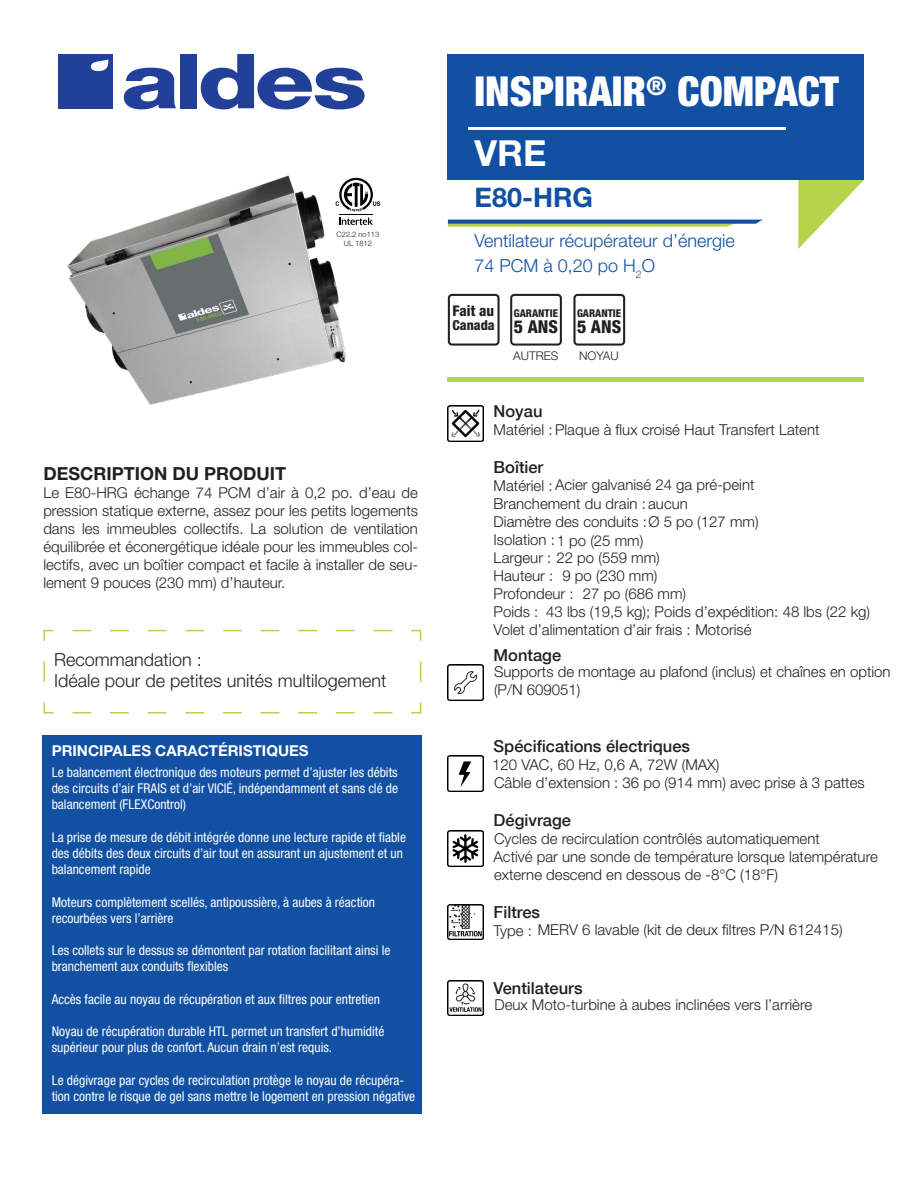
<style>
.page{position:relative;width:918px;height:1188px;background:#fff}
.page>*{position:absolute;margin:0;border:0;box-sizing:border-box;transform-origin:0 0}
.t1{font:900 condensed 41.4px "Helvetica Neue LT Std";color:#fff}
.t2{font:700 36px "Helvetica Neue LT Std";color:#fff}
.t3{font:700 27px "Helvetica Neue LT Std";color:#1150a2}
.t4{font:300 18px "Helvetica Neue LT Std";color:#231f20}
.t5{font:300 18px "Helvetica Neue LT Std";color:#1150a2}
.t6{font:700 18px "Helvetica Neue LT Std";color:#231f20}
.t7{font:800 condensed 17.85px "Helvetica Neue LT Std";color:#231f20}
.t8{font:500 16.5px "Helvetica Neue LT Com";color:#231f20}
.Spec_Body{font:300 15px/18px "Helvetica Neue LT Std";color:#231f20}
.t9{font:700 15px "Helvetica Neue LT Std";color:#fff}
.t10{font:800 condensed 14.7px "Helvetica Neue LT Std";color:#231f20}
.t11{font:800 condensed 13.8px "Helvetica Neue LT Std";color:#231f20}
.t12{font:condensed 13.5px/16.2px "Helvetica Neue LT Std";color:#fff}
.t13{font:300 12px "Helvetica Neue LT Std";color:#231f20}
.t14{font:800 condensed 10.8px "Helvetica Neue LT Std";color:#231f20}
.t15{font:300 7.5px "Helvetica Neue LT Std";color:#231f20}
</style>
<div class="page">
<img style="left:448px;top:406px;width:35px;height:35px">
<img style="left:448px;top:664px;width:36px;height:37px">
<img style="left:448px;top:756px;width:35px;height:36px">
<img style="left:448px;top:830px;width:35px;height:36px">
<img style="left:448px;top:904px;width:35px;height:36px">
<img style="left:448px;top:980px;width:35px;height:36px">
<svg style="left:798px;top:180px;width:66px;height:69px"></svg>
<svg style="left:448px;top:220px;width:314px;height:7px;background:#66928b"></svg>
<div style="left:448px;top:54px;width:416px;height:126px;background:#1150a2"></div>
<hr style="left:469px;top:127px;width:317px;height:3px;background:#fff">
<div style="left:451px;top:761px;width:30px;height:27px;background:#fff"></div>
<svg style="left:459px;top:761px;width:12px;height:26px"></svg>
<div style="left:448px;top:377px;width:416px;height:5px;background:#b5d44b"></div>
<svg style="left:510px;top:294px;width:52px;height:52px"></svg>
<svg style="left:573px;top:294px;width:52px;height:52px"></svg>
<svg style="left:448px;top:294px;width:52px;height:52px"></svg>
<svg style="left:43px;top:629px;width:379px;height:85px"></svg>
<div style="left:42px;top:736px;width:379px;height:378px;background:#1150a2"></div>
<div style="left:59px;top:54px;width:54px;height:54px;background:#223f99"></div>
<svg style="left:124px;top:68px;width:52px;height:41px"></svg>
<div style="left:180px;top:54px;width:17px;height:54px;background:#223f99"></div>
<svg style="left:201px;top:54px;width:164px;height:55px"></svg>
<svg style="left:91px;top:59px;width:18px;height:12px"></svg>
<img style="left:67px;top:175px;width:290px;height:230px">
<img style="left:288px;top:316px;width:41px;height:51px">
<svg style="left:339px;top:218px;width:34px;height:7px"></svg>
<hr style="left:339px;top:214px;width:34px;height:1px;background:#000">
<svg style="left:336px;top:178px;width:44px;height:33px"></svg>
<p class="t15" style="left:337px;top:230px;width:44px">C22.2 no113</p>
<p class="t15" style="left:344px;top:239px;width:29px">UL 1812</p>
<p class="t6" style="left:43px;top:462px;width:244px">DESCRIPTION DU PRODUIT</p>
<p class="Spec_Body" style="left:43px;top:483px;width:376px;text-align:justify">Le E80-HRG échange 74 PCM d’air à 0,2 po. d’eau de pression statique externe, assez pour les petits logements dans les immeubles collectifs. La solution de ventilation équilibrée et éconergétique idéale pour les immeubles col&shy;lectifs, avec un boîtier compact et facile à installer de seu&shy;lement 9 pouces (230 mm) d’hauteur.</p>
<p class="t4" style="left:54px;top:648px;width:149px">Recommandation :</p>
<p class="t4" style="left:54px;top:670px;width:334px">Idéale pour de petites unités multilogement</p>
<p class="t9" style="left:52px;top:741px;width:258px">PRINCIPALES CARACTÉRISTIQUES</p>
<p class="t12" style="left:52px;top:764px;width:348px;text-align:justify">Le balancement électronique des moteurs permet d’ajuster les débits des circuits d’air FRAIS et d’air VICIÉ, indépendamment et sans clé de balancement (FLEXControl)</p>
<p class="t12" style="left:52px;top:829px;width:356px">La prise de mesure de débit intégrée donne une lecture rapide et fiable des débits des deux circuits d’air tout en assurant un ajustement et un balancement rapide</p>
<p class="t12" style="left:52px;top:894px;width:325px">Moteurs complètement scellés, antipoussière, à aubes à réaction</p>
<p class="t12" style="left:52px;top:910px;width:123px">recourbées vers l’arrière</p>
<p class="t12" style="left:52px;top:942px;width:340px">Les collets sur le dessus se démontent par rotation facilitant ainsi le branchement aux conduits flexibles</p>
<p class="t12" style="left:52px;top:991px;width:330px">Accès facile au noyau de récupération et aux filtres pour entretien</p>
<p class="t12" style="left:52px;top:1023px;width:334px">Noyau de récupération durable HTL permet un transfert d’humidité</p>
<p class="t12" style="left:52px;top:1039px;width:282px">supérieur pour plus de confort. Aucun drain n’est requis.</p>
<p class="t12" style="left:52px;top:1072px;width:365px">Le dégivrage par cycles de recirculation protège le noyau de récupéra&shy;tion contre le risque de gel sans mettre le logement en pression négative</p>
<p class="t1" style="left:475px;top:66px;width:366px">INSPIRAIR<sup>®</sup> COMPACT</p>
<p class="t2" style="left:475px;top:131px;width:73px">VRE</p>
<p class="t3" style="left:475px;top:181px;width:120px">E80-HRG</p>
<p class="t5" style="left:475px;top:230px;width:262px">Ventilateur récupérateur d’énergie</p>
<p class="t5" style="left:475px;top:254px;width:182px">74 PCM à 0,20 po H<sub>2</sub>O</p>
<p class="t10" style="left:452px;top:302px;width:43px">Fait au</p>
<p class="t14" style="left:514px;top:307px;width:46px">GARANTIE</p>
<p class="t7" style="left:514px;top:316px;width:46px">5 ANS</p>
<p class="t14" style="left:577px;top:307px;width:46px">GARANTIE</p>
<p class="t11" style="left:452px;top:316px;width:44px">Canada</p>
<p class="t7" style="left:577px;top:316px;width:46px">5 ANS</p>
<p class="t13" style="left:513px;top:348px;width:47px">AUTRES</p>
<p class="t13" style="left:579px;top:348px;width:41px">NOYAU</p>
<p class="t8" style="left:494px;top:402px;width:50px">Noyau</p>
<p class="Spec_Body" style="left:494px;top:420px;width:327px">Matériel : Plaque à flux croisé Haut Transfert Latent</p>
<p class="t8" style="left:494px;top:457px;width:51px">Boîtier</p>
<p class="Spec_Body" style="left:494px;top:476px;width:267px">Matériel : Acier galvanisé 24 ga pré-peint<br>Branchement du drain :aucun<br>Diamètre des conduits :Ø 5 po (127 mm)<br>Isolation :1 po (25 mm)</p>
<p class="Spec_Body" style="left:494px;top:548px;width:259px">Largeur : 22 po (559 mm)<br>Hauteur :<br>Profondeur :<br>Poids :<br>Volet d’alimentation d’air frais : Motorisé</p>
<p class="t8" style="left:494px;top:645px;width:69px">Montage</p>
<p class="Spec_Body" style="left:562px;top:567px;width:97px">9 po (230 mm)</p>
<p class="Spec_Body" style="left:583px;top:584px;width:105px">27 po (686 mm)</p>
<p class="Spec_Body" style="left:546px;top:602px;width:325px">43 lbs (19,5 kg); Poids d’expédition: 48 lbs (22 kg)</p>
<p class="Spec_Body" style="left:494px;top:662px;width:398px">Supports de montage au plafond (inclus) et chaînes en option (P/N 609051)</p>
<p class="t8" style="left:494px;top:737px;width:198px">Spécifications électriques</p>
<p class="Spec_Body" style="left:492px;top:756px;width:229px">120 VAC, 60 Hz, 0,6 A, 72W (MAX)</p>
<p class="Spec_Body" style="left:494px;top:774px;width:372px">Câble d’extension : 36 po (914 mm) avec prise à 3 pattes</p>
<p class="t8" style="left:494px;top:810px;width:79px">Dégivrage</p>
<p class="Spec_Body" style="left:494px;top:829px;width:327px">Cycles de recirculation contrôlés automatiquement</p>
<p class="Spec_Body" style="left:493px;top:847px;width:386px">Activé par une sonde de température lorsque latempérature externe descend en dessous de -8°C (18°F)</p>
<p class="t8" style="left:494px;top:902px;width:48px">Filtres</p>
<p class="Spec_Body" style="left:494px;top:921px;width:350px">Type : MERV 6 lavable (kit de deux filtres P/N 612415)</p>
<p class="t8" style="left:494px;top:978px;width:90px">Ventilateurs</p>
<p class="Spec_Body" style="left:494px;top:996px;width:319px">Deux Moto-turbine à aubes inclinées vers l’arrière</p>
</div>
